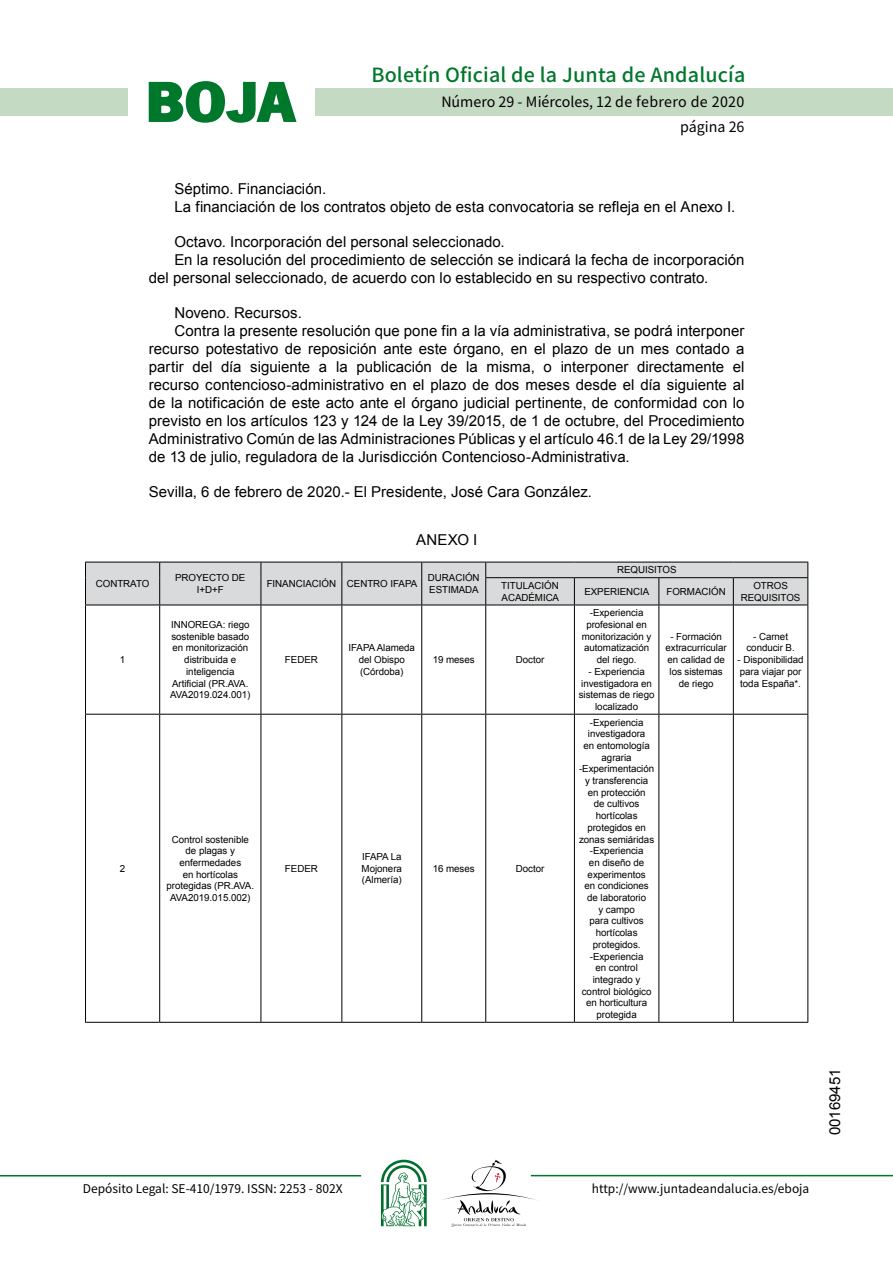
<style>
.page{position:relative;width:893px;height:1263px;background:#fff}
.page>*{position:absolute;margin:0;border:0;box-sizing:border-box;transform-origin:0 0}
.t1{font:700 57.75px "News Got T";color:#00782c;scale:1.14 1}
.t2{font:500 19.5px "Noto Sans HK";letter-spacing:.01em;color:#00782c}
.t3{font:15px/18px "Arial";color:#000}
.t4{font:14.25px/24.5px "Noto Sans HK";color:#000;text-align:right}
.t5{font:12px "Noto Sans HK";color:#000}
.t6{font:9.75px/11.7px "Arial";letter-spacing:-.005em;color:#000;text-align:center}
</style>
<div class="page">
<div style="left:315px;top:88px;width:577px;height:28px;background:#c5dac3"></div>
<div style="left:0;top:88px;width:128px;height:28px;background:#c5dac3"></div>
<hr style="left:0;top:1175px;width:361px;height:2px;background:#00782c">
<hr style="left:531px;top:1175px;width:361px;height:1px;background:#00782c">
<svg style="left:148px;top:81px;width:149px;height:42px"></svg>
<svg style="left:442px;top:1160px;width:100px;height:67px"></svg>
<svg style="left:381px;top:1160px;width:45px;height:66px"></svg>
<svg style="left:85px;top:562px;width:723px;height:43px;background:#cecfd0"></svg>
<hr style="left:85px;top:605px;width:75px;height:1px;background:#000">
<hr style="left:85px;top:605px;width:1px;height:109px;background:#000">
<hr style="left:160px;top:605px;width:101px;height:1px;background:#000">
<hr style="left:159px;top:605px;width:1px;height:109px;background:#000">
<hr style="left:261px;top:605px;width:81px;height:1px;background:#000">
<hr style="left:260px;top:605px;width:1px;height:109px;background:#000">
<hr style="left:342px;top:605px;width:80px;height:1px;background:#000">
<hr style="left:341px;top:605px;width:1px;height:109px;background:#000">
<hr style="left:422px;top:605px;width:64px;height:1px;background:#000">
<hr style="left:421px;top:605px;width:1px;height:109px;background:#000">
<hr style="left:486px;top:605px;width:88px;height:1px;background:#000">
<hr style="left:485px;top:605px;width:1px;height:109px;background:#000">
<hr style="left:574px;top:605px;width:85px;height:1px;background:#000">
<hr style="left:574px;top:605px;width:1px;height:109px;background:#000">
<hr style="left:659px;top:605px;width:74px;height:1px;background:#000">
<hr style="left:658px;top:605px;width:1px;height:109px;background:#000">
<hr style="left:733px;top:605px;width:75px;height:1px;background:#000">
<hr style="left:733px;top:605px;width:1px;height:109px;background:#000">
<hr style="left:807px;top:605px;width:1px;height:109px;background:#000">
<hr style="left:85px;top:714px;width:75px;height:1px;background:#000">
<hr style="left:85px;top:715px;width:1px;height:307px;background:#000">
<hr style="left:160px;top:714px;width:101px;height:1px;background:#000">
<hr style="left:159px;top:715px;width:1px;height:307px;background:#000">
<hr style="left:261px;top:714px;width:81px;height:1px;background:#000">
<hr style="left:260px;top:715px;width:1px;height:307px;background:#000">
<hr style="left:342px;top:714px;width:80px;height:1px;background:#000">
<hr style="left:341px;top:715px;width:1px;height:307px;background:#000">
<hr style="left:422px;top:714px;width:64px;height:1px;background:#000">
<hr style="left:421px;top:715px;width:1px;height:307px;background:#000">
<hr style="left:486px;top:714px;width:88px;height:1px;background:#000">
<hr style="left:485px;top:715px;width:1px;height:307px;background:#000">
<hr style="left:574px;top:714px;width:85px;height:1px;background:#000">
<hr style="left:574px;top:715px;width:1px;height:307px;background:#000">
<hr style="left:659px;top:714px;width:74px;height:1px;background:#000">
<hr style="left:658px;top:715px;width:1px;height:307px;background:#000">
<hr style="left:733px;top:714px;width:75px;height:1px;background:#000">
<hr style="left:733px;top:715px;width:1px;height:307px;background:#000">
<hr style="left:807px;top:715px;width:1px;height:307px;background:#000">
<hr style="left:85px;top:1022px;width:75px;height:1px;background:#000">
<hr style="left:160px;top:1022px;width:101px;height:1px;background:#000">
<hr style="left:261px;top:1022px;width:81px;height:1px;background:#000">
<hr style="left:342px;top:1022px;width:80px;height:1px;background:#000">
<hr style="left:422px;top:1022px;width:64px;height:1px;background:#000">
<hr style="left:486px;top:1022px;width:88px;height:1px;background:#000">
<hr style="left:574px;top:1022px;width:85px;height:1px;background:#000">
<hr style="left:659px;top:1022px;width:74px;height:1px;background:#000">
<hr style="left:733px;top:1022px;width:75px;height:1px;background:#000">
<h1 class="t1" style="left:145px;top:68px;width:133px">BOJA</h1>
<h2 class="t2" style="left:371px;top:64px;width:375px">Boletín Oficial de la Junta de Andalucía</h2>
<p class="t4" style="left:441px;top:90px;width:304px">Número 29 - Miércoles, 12 de febrero de 2020 página 26</p>
<p class="t3" style="left:174px;top:180px;width:562px">Séptimo. Financiación.<br>La financiación de los contratos objeto de esta convocatoria se refleja en el Anexo I.</p>
<p class="t3" style="left:174px;top:233px;width:332px">Octavo. Incorporación del personal seleccionado.</p>
<p class="t3" style="left:174px;top:251px;width:571px">En la resolución del procedimiento de selección se indicará la fecha de incorporación</p>
<p class="t3" style="left:149px;top:269px;width:561px">del personal seleccionado, de acuerdo con lo establecido en su respectivo contrato.</p>
<p class="t3" style="left:174px;top:304px;width:129px">Noveno. Recursos.</p>
<p class="t3" style="left:174px;top:322px;width:571px">Contra la presente resolución que pone fin a la vía administrativa, se podrá interponer</p>
<p class="t3" style="left:149px;top:340px;width:597px">recurso potestativo de reposición ante este órgano, en el plazo de un mes contado a</p>
<p class="t3" style="left:149px;top:358px;width:597px">partir del día siguiente a la publicación de la misma, o interponer directamente el</p>
<p class="t3" style="left:149px;top:376px;width:597px">recurso contencioso-administrativo en el plazo de dos meses desde el día siguiente al</p>
<p class="t3" style="left:149px;top:394px;width:597px">de la notificación de este acto ante el órgano judicial pertinente, de conformidad con lo</p>
<p class="t3" style="left:149px;top:412px;width:597px">previsto en los artículos 123 y 124 de la Ley 39/2015, de 1 de octubre, del Procedimiento</p>
<p class="t3" style="left:149px;top:430px;width:597px">Administrativo Común de las Administraciones Públicas y el artículo 46.1 de la Ley 29/1998</p>
<p class="t3" style="left:149px;top:448px;width:482px">de 13 de julio, reguladora de la Jurisdicción Contencioso-Administrativa.</p>
<p class="t3" style="left:149px;top:483px;width:444px">Sevilla, 6 de febrero de 2020.- El Presidente, José Cara González.</p>
<p class="t3" style="left:416px;top:531px;width:63px">ANEXO I</p>
<p class="t6" style="left:96px;top:578px;width:55px">CONTRATO</p>
<p class="t6" style="left:175px;top:572px;width:72px">PROYECTO DE<br>I+D+F</p>
<p class="t6" style="left:267px;top:578px;width:152px">FINANCIACIÓN CENTRO IFAPA</p>
<p class="t6" style="left:428px;top:572px;width:53px;text-align:left">DURACIÓN<br>ESTIMADA</p>
<p class="t6" style="left:617px;top:564px;width:61px">REQUISITOS</p>
<p class="t6" style="left:501px;top:580px;width:59px;text-align:left">TITULACIÓN<br>ACADÉMICA</p>
<p class="t6" style="left:584px;top:586px;width:67px">EXPERIENCIA</p>
<p class="t6" style="left:666px;top:586px;width:61px">FORMACIÓN</p>
<p class="t6" style="left:740px;top:580px;width:61px">OTROS<br>REQUISITOS</p>
<p class="t6" style="left:120px;top:654px;width:7px">1</p>
<p class="t6" style="left:120px;top:863px;width:7px">2</p>
<p class="t6" style="left:170px;top:619px;width:82px">INNOREGA: riego sostenible basado en monitorización distribuida e inteligencia<br>Artificial (PR.AVA.<br>AVA2019.024.001)</p>
<p class="t6" style="left:285px;top:654px;width:34px">FEDER</p>
<p class="t6" style="left:348px;top:642px;width:68px">IFAPA Alameda del Obispo (Córdoba)</p>
<p class="t6" style="left:433px;top:654px;width:43px">19 meses</p>
<p class="t6" style="left:516px;top:654px;width:30px">Doctor</p>
<p class="t6" style="left:166px;top:833px;width:89px">Control sostenible de plagas y enfermedades<br>en hortícolas protegidas (PR.AVA.<br>AVA2019.015.002)</p>
<p class="t6" style="left:285px;top:863px;width:34px">FEDER</p>
<p class="t6" style="left:361px;top:851px;width:42px;text-align:justify">IFAPA La Mojonera (Almería)</p>
<p class="t6" style="left:433px;top:863px;width:43px">16 meses</p>
<p class="t6" style="left:516px;top:863px;width:30px">Doctor</p>
<p class="t6" style="left:581px;top:607px;width:71px">-Experiencia profesional en monitorización y automatización del riego.</p>
<p class="t6" style="left:579px;top:666px;width:77px">- Experiencia investigadora en sistemas de riego localizado</p>
<p class="t6" style="left:579px;top:716px;width:77px">-Experiencia investigadora<br>en entomología agraria -Experimentación y transferencia en protección<br>de cultivos hortícolas protegidos en zonas semiáridas -Experiencia<br>en diseño de experimentos<br>en condiciones de laboratorio<br>y campo<br>para cultivos hortícolas protegidos. -Experiencia<br>en control integrado y control biológico en horticultura protegida</p>
<p class="t6" style="left:665px;top:631px;width:63px">- Formación extracurricular en calidad de los sistemas de riego</p>
<p class="t6" style="left:746px;top:631px;width:50px">- Carnet conducir B.</p>
<p class="t6" style="left:737px;top:654px;width:67px;text-align:left">- Disponibilidad para viajar por toda España*.</p>
<p class="t5" style="left:83px;top:1181px;width:261px">Depósito Legal: SE-410/1979. ISSN: 2253 - 802X</p>
<p class="t5" style="left:592px;top:1181px;width:219px">http://www.juntadeandalucia.es/eboja</p>
<p class="t3" style="left:826px;top:1135px;width:68px;rotate:-90deg">00169451</p>
</div>
